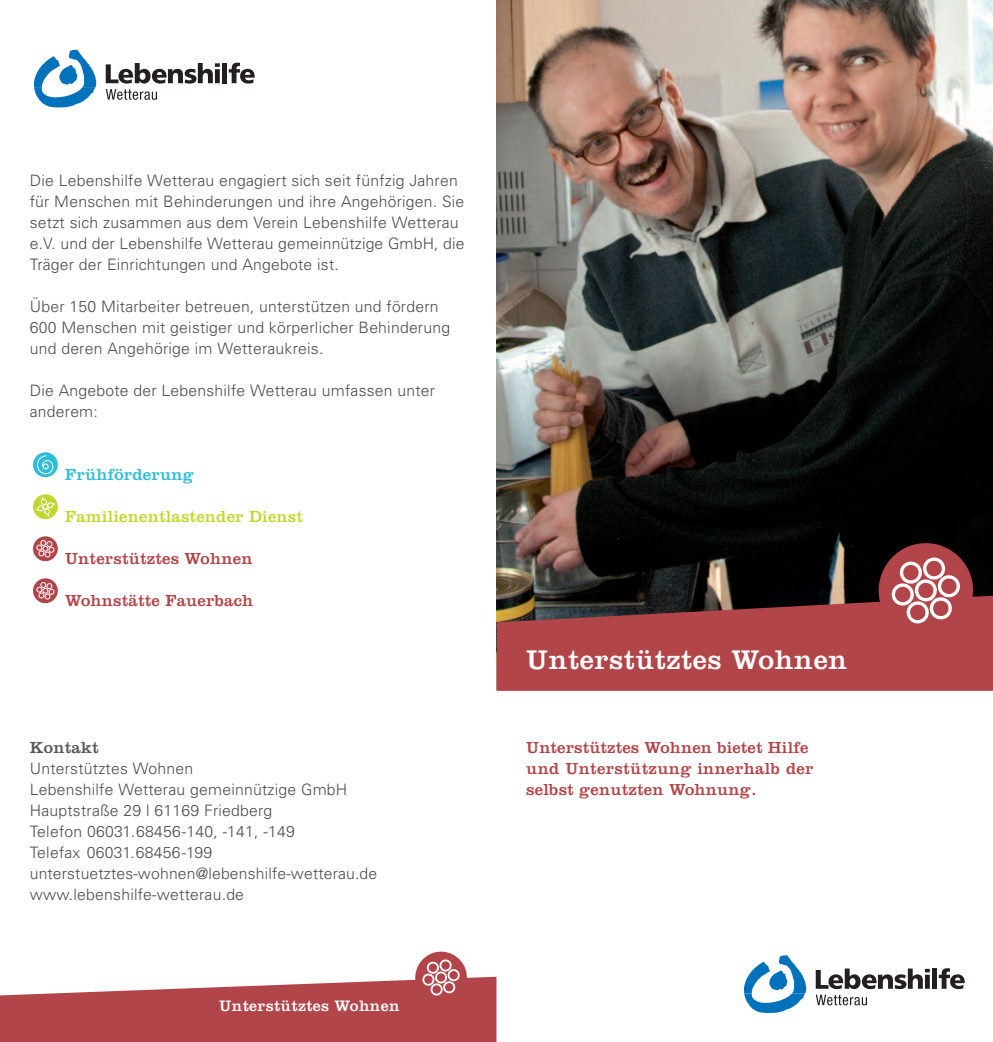
<style>
.page{position:relative;width:993px;height:1042px;background:#fff}
.page>*{position:absolute;margin:0;border:0;box-sizing:border-box;transform-origin:0 0}
.t1{font:28px "Clarendon";letter-spacing:.025em;color:#fff}
.t2{font:16.62px/21px "Clarendon";letter-spacing:.015em;color:#b24549}
.t3{font:16.62px "Clarendon";letter-spacing:.015em;color:#c1d72f}
.t4{font:16.62px "Clarendon";letter-spacing:.015em;color:#2cbdd8}
.t5{font:16.62px "Clarendon";letter-spacing:.015em;color:#57585a}
.t6{font:300 15.75px/21px "Univers";letter-spacing:.015em;color:#4b4c4d}
.t7{font:15.75px "Clarendon";letter-spacing:.025em;color:#fff}
</style>
<div class="page">
<img style="left:496px;top:0;width:496px;height:595px">
<svg style="left:496px;top:595px;width:496px;height:96px;background:#9e4143"></svg>
<svg style="left:876px;top:541px;width:98px;height:99px;background:#a35558"></svg>
<svg style="left:33px;top:452px;width:25px;height:25px"></svg>
<svg style="left:33px;top:494px;width:25px;height:25px"></svg>
<svg style="left:33px;top:536px;width:25px;height:25px"></svg>
<div style="left:42px;top:545px;width:7px;height:7px;border:1px solid #fff;border-radius:2px"></div>
<svg style="left:33px;top:578px;width:25px;height:25px"></svg>
<div style="left:42px;top:587px;width:7px;height:7px;border:1px solid #fff;border-radius:2px"></div>
<svg style="left:0;top:951px;width:496px;height:91px"></svg>
<svg style="left:744px;top:955px;width:62px;height:58px"></svg>
<div style="left:931px;top:968px;width:5px;height:21px;background:#231f20"></div>
<svg style="left:938px;top:968px;width:26px;height:21px"></svg>
<svg style="left:815px;top:968px;width:114px;height:37px"></svg>
<svg style="left:34px;top:49px;width:62px;height:59px"></svg>
<div style="left:222px;top:63px;width:5px;height:20px;background:#231f20"></div>
<svg style="left:229px;top:63px;width:26px;height:21px"></svg>
<svg style="left:106px;top:63px;width:114px;height:37px"></svg>
<p class="t6" style="left:30px;top:171px;width:436px">Die Lebenshilfe Wetterau engagiert sich seit fünfzig Jahren für Menschen mit Behinderungen und ihre Angehörigen. Sie setzt sich zusammen aus dem Verein Lebenshilfe Wetterau e.V. und der Lebenshilfe Wetterau gemeinnützige GmbH, die Träger der Einrichtungen und Angebote ist.</p>
<p class="t6" style="left:30px;top:297px;width:422px">Über 150 Mitarbeiter betreuen, unterstützen und fördern<br>600 Menschen mit geistiger und körperlicher Behinderung und deren Angehörige im Wetteraukreis.</p>
<p class="t6" style="left:30px;top:381px;width:407px">Die Angebote der Lebenshilfe Wetterau umfassen unter anderem:</p>
<p class="t4" style="left:65px;top:469px;width:130px">Frühförderung</p>
<p class="t3" style="left:65px;top:511px;width:239px">Familienentlastender Dienst</p>
<p class="t2" style="left:65px;top:550px;width:189px">Unterstütztes Wohnen</p>
<p class="t2" style="left:65px;top:592px;width:190px">Wohnstätte Fauerbach</p>
<p class="t5" style="left:30px;top:742px;width:70px">Kontakt</p>
<p class="t6" style="left:30px;top:759px;width:349px">Unterstütztes Wohnen<br>Lebenshilfe Wetterau gemeinnützige GmbH Hauptstraße 29 | 61169 Friedberg<br>Telefon 06031.68456-140, -141, -149<br>Telefax 06031.68456-199 unterstuetztes-wohnen@lebenshilfe-wetterau.de www.lebenshilfe-wetterau.de</p>
<p class="t7" style="left:219px;top:1001px;width:182px">Unterstütztes Wohnen</p>
<h1 class="t1" style="left:526px;top:651px;width:322px">Unterstütztes Wohnen</h1>
<p class="t2" style="left:526px;top:739px;width:289px">Unterstütztes Wohnen bietet Hilfe und Unterstützung innerhalb der selbst genutzten Wohnung.</p>
</div>
